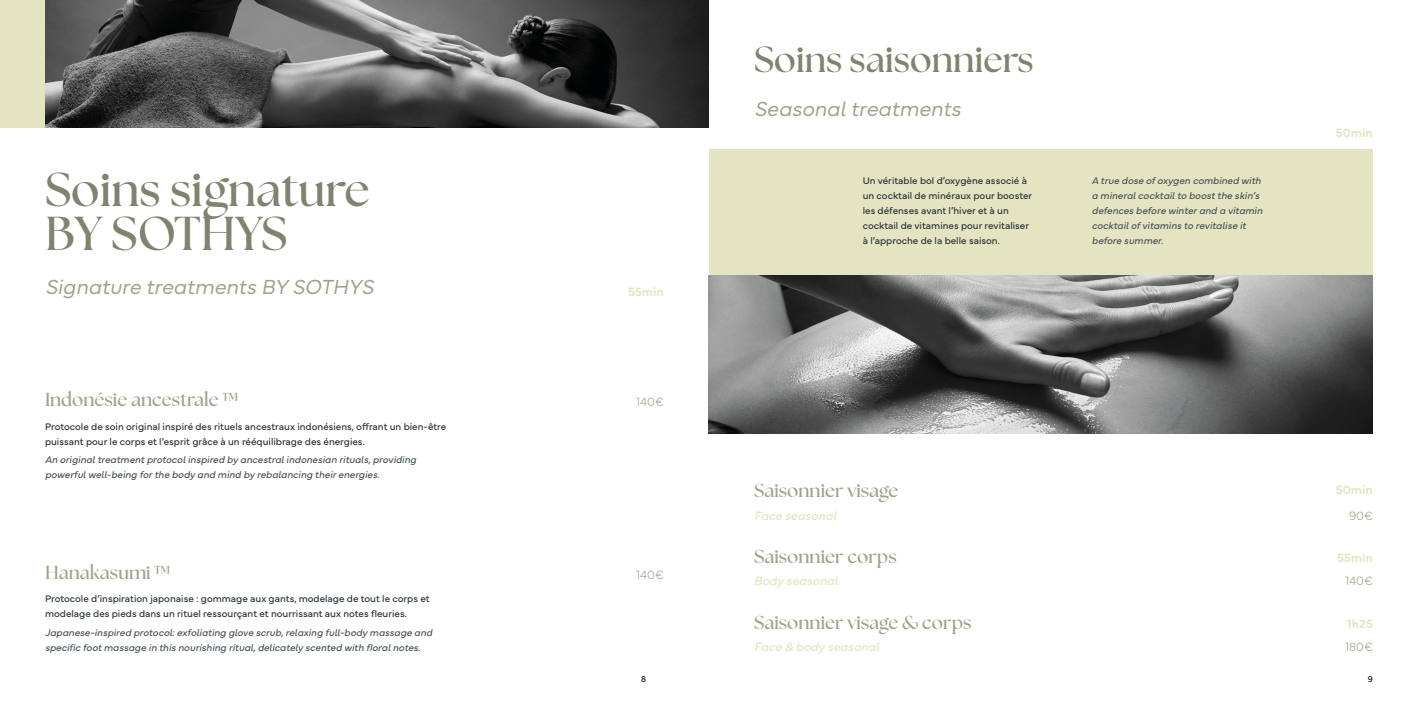
<style>
.page{position:relative;width:1418px;height:709px;background:#fff}
.page>*{position:absolute;margin:0;border:0;box-sizing:border-box;transform-origin:0 0}
.t1{font:700 47.5px "The Seasons";color:#818270}
.t2{font:700 36.25px "The Seasons";color:#818270}
.t3{font:italic 300 21.25px "Mundial";color:#a1a28c}
.Treatment_title{font:700 18.75px "The Seasons";color:#a1a28c}
.Treatment_title_english{font:italic 12.5px "Mundial";color:#e5e4c2}
.t4{font:600 12.5px "Mundial";color:#e5e4c2}
.t5{font:100 12.5px "Mundial";color:#a1a28c}
.t6{font:10px/15px "Mundial";color:#2c363b}
.t7{font:italic 10px/15px "Mundial";color:#49545a}
.t8{font:8.75px "Mundial";color:#1b1a19}
</style>
<div class="page">
<div style="left:0;top:0;width:646px;height:128px;background:#e5e4c2"></div>
<img style="left:45px;top:0;width:664px;height:128px">
<div style="left:709px;top:149px;width:663px;height:126px;background:#e5e4c2"></div>
<img style="left:709px;top:275px;width:663px;height:158px">
<p class="t1" style="left:45px;top:158px;width:326px">Soins signature</p>
<p class="t1" style="left:45px;top:201px;width:244px">BY SOTHYS</p>
<p class="t3" style="left:45px;top:270px;width:330px">Signature treatments BY SOTHYS</p>
<p class="t4" style="left:628px;top:282px;width:37px">55min</p>
<p class="Treatment_title" style="left:45px;top:387px;width:195px">Indonésie ancestrale ™</p>
<p class="t6" style="left:45px;top:418px;width:403px">Protocole de soin original inspiré des rituels ancestraux indonésiens, offrant un bien-être puissant pour le corps et l’esprit grâce à un rééquilibrage des énergies.</p>
<p class="t7" style="left:45px;top:451px;width:373px">An original treatment protocol inspired by ancestral indonesian rituals, providing powerful well-being for the body and mind by rebalancing their energies.</p>
<p class="Treatment_title" style="left:45px;top:559px;width:127px">Hanakasumi ™</p>
<p class="t6" style="left:45px;top:590px;width:386px">Protocole d’inspiration japonaise : gommage aux gants, modelage de tout le corps et modelage des pieds dans un rituel ressourçant et nourrissant aux notes fleuries.</p>
<p class="t7" style="left:45px;top:624px;width:389px">Japanese-inspired protocol: exfoliating glove scrub, relaxing full-body massage and specific foot massage in this nourishing ritual, delicately scented with floral notes.</p>
<p class="t5" style="left:636px;top:392px;width:29px">140€</p>
<p class="t5" style="left:636px;top:564px;width:29px">140€</p>
<p class="t8" style="left:641px;top:672px;width:7px">8</p>
<p class="t2" style="left:754px;top:35px;width:281px">Soins saisonniers</p>
<p class="t3" style="left:754px;top:92px;width:208px">Seasonal treatments</p>
<p class="t6" style="left:862px;top:172px;width:171px">Un véritable bol d’oxygène associé à un cocktail de minéraux pour booster les défenses avant l’hiver et à un cocktail de vitamines pour revitaliser à l’approche de la belle saison.</p>
<p class="t7" style="left:1091px;top:172px;width:172px">A true dose of oxygen combined with a mineral cocktail to boost the skin’s defences before winter and a vitamin cocktail of vitamins to revitalise it before summer.</p>
<p class="t4" style="left:1335px;top:122px;width:39px">50min</p>
<p class="Treatment_title" style="left:754px;top:478px;width:146px">Saisonnier visage</p>
<p class="Treatment_title_english" style="left:754px;top:506px;width:84px">Face seasonal</p>
<p class="t5" style="left:1348px;top:506px;width:25px">90€</p>
<p class="Treatment_title" style="left:754px;top:543px;width:144px">Saisonnier corps</p>
<p class="Treatment_title_english" style="left:754px;top:571px;width:86px">Body seasonal</p>
<p class="t5" style="left:1344px;top:571px;width:29px">140€</p>
<p class="Treatment_title" style="left:754px;top:609px;width:219px">Saisonnier visage &amp; corps</p>
<p class="Treatment_title_english" style="left:754px;top:637px;width:127px">Face &amp; body seasonal</p>
<p class="t5" style="left:1344px;top:637px;width:29px">180€</p>
<p class="t8" style="left:1367px;top:672px;width:7px">9</p>
<p class="t4" style="left:1335px;top:480px;width:39px">50min</p>
<p class="t4" style="left:1336px;top:548px;width:37px">55min</p>
<p class="t4" style="left:1347px;top:613px;width:27px">1h25</p>
</div>
